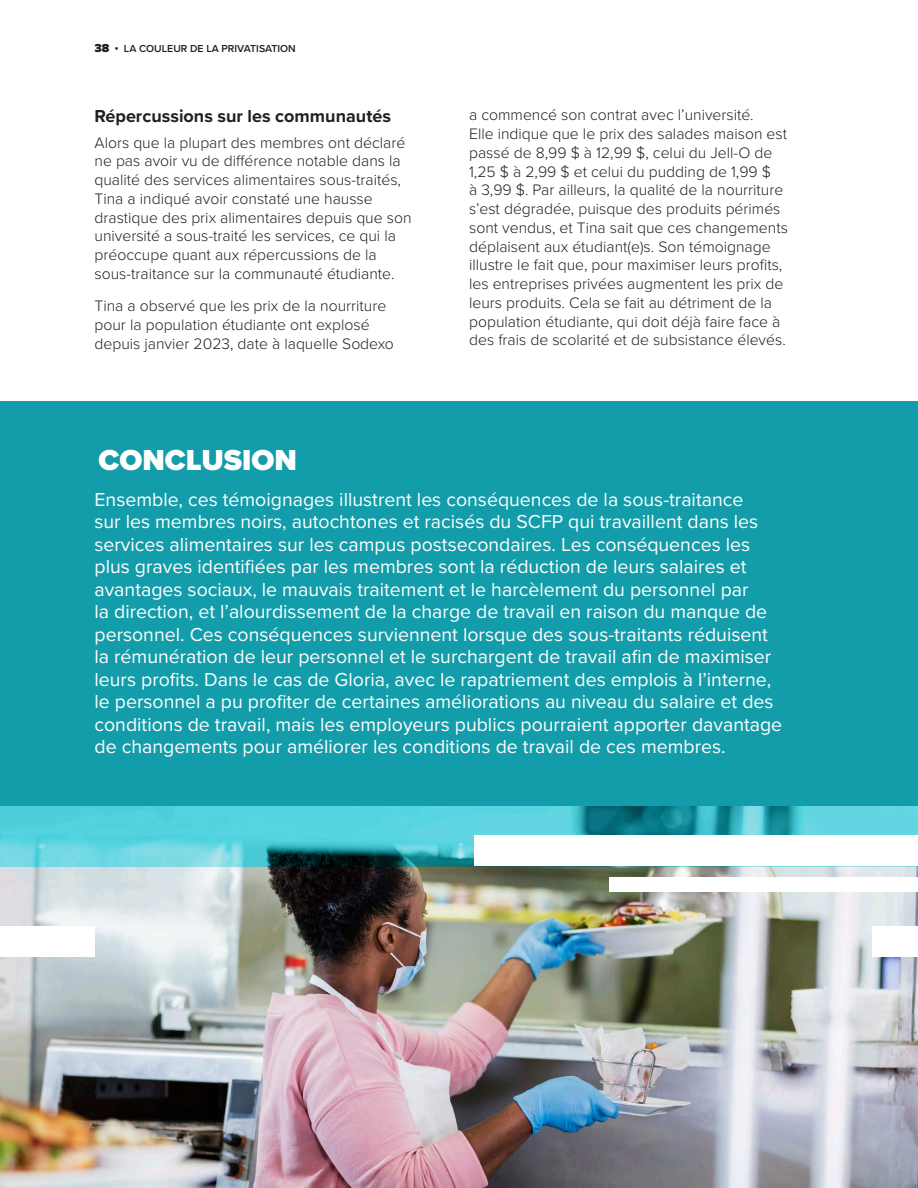
<style>
.page{position:relative;width:918px;height:1188px;background:#fff}
.page>*{position:absolute;margin:0;border:0;box-sizing:border-box;transform-origin:0 0}
.Copy{font:900 30px "Proxima Nova";color:#fff}
.Conclusion_Copy{font:19.5px/22.5px "Proxima Nova";color:#fff}
.Sub3{font:700 18px "Proxima Nova";color:#231f20}
.Copy-2{font:300 15.75px/18.8px "Proxima Nova";color:#231f20}
.t1{font:600 10.5px "Proxima Nova";color:#231f20}
.s1{font-weight:900;font-size:12px}
.s2{font-weight:900}
</style>
<div class="page">
<img style="left:0;top:866px;width:918px;height:322px">
<div style="left:0;top:401px;width:918px;height:465px;background:#139ca9"></div>
<img style="left:0;top:806px;width:918px;height:60px">
<div style="left:474px;top:835px;width:444px;height:31px;background:#fff"></div>
<div style="left:609px;top:877px;width:309px;height:15px;background:#fff"></div>
<div style="left:873px;top:927px;width:45px;height:30px;background:#fff"></div>
<div style="left:0;top:927px;width:94px;height:30px;background:#fff"></div>
<p class="t1" style="left:94px;top:41px;width:203px"><span class="s1">38</span> <span class="s2">•</span> LA COULEUR DE LA PRIVATISATION</p>
<p class="Sub3" style="left:94px;top:103px;width:298px">Répercussions sur les communautés</p>
<p class="Copy-2" style="left:94px;top:132px;width:319px">Alors que la plupart des membres ont déclaré ne pas avoir vu de différence notable dans la qualité des services alimentaires sous-traités, Tina a indiqué avoir constaté une hausse drastique des prix alimentaires depuis que son université a sous-traité les services, ce qui la préoccupe quant aux répercussions de la sous-traitance sur la communauté étudiante.</p>
<p class="Copy-2" style="left:94px;top:296px;width:301px">Tina a observé que les prix de la nourriture pour la population étudiante ont explosé depuis janvier 2023, date à laquelle Sodexo</p>
<p class="Copy-2" style="left:469px;top:105px;width:320px">a commencé son contrat avec l’université.<br>Elle indique que le prix des salades maison est passé de 8,99 $ à 12,99 $, celui du Jell-O de 1,25 $ à 2,99 $ et celui du pudding de 1,99 $<br>à 3,99 $. Par ailleurs, la qualité de la nourriture s’est dégradée, puisque des produits périmés sont vendus, et Tina sait que ces changements déplaisent aux étudiant(e)s. Son témoignage illustre le fait que, pour maximiser leurs profits, les entreprises privées augmentent les prix de leurs produits. Cela se fait au détriment de la population étudiante, qui doit déjà faire face à des frais de scolarité et de subsistance élevés.</p>
<p class="Copy" style="left:99px;top:437px;width:200px">CONCLUSION</p>
<p class="Conclusion_Copy" style="left:94px;top:487px;width:689px">Ensemble, ces témoignages illustrent les conséquences de la sous-traitance<br>sur les membres noirs, autochtones et racisés du SCFP qui travaillent dans les services alimentaires sur les campus postsecondaires. Les conséquences les plus graves identifiées par les membres sont la réduction de leurs salaires et avantages sociaux, le mauvais traitement et le harcèlement du personnel par<br>la direction, et l’alourdissement de la charge de travail en raison du manque de personnel. Ces conséquences surviennent lorsque des sous-traitants réduisent la rémunération de leur personnel et le surchargent de travail afin de maximiser leurs profits. Dans le cas de Gloria, avec le rapatriement des emplois à l’interne, le personnel a pu profiter de certaines améliorations au niveau du salaire et des conditions de travail, mais les employeurs publics pourraient apporter davantage de changements pour améliorer les conditions de travail de ces membres.</p>
</div>
